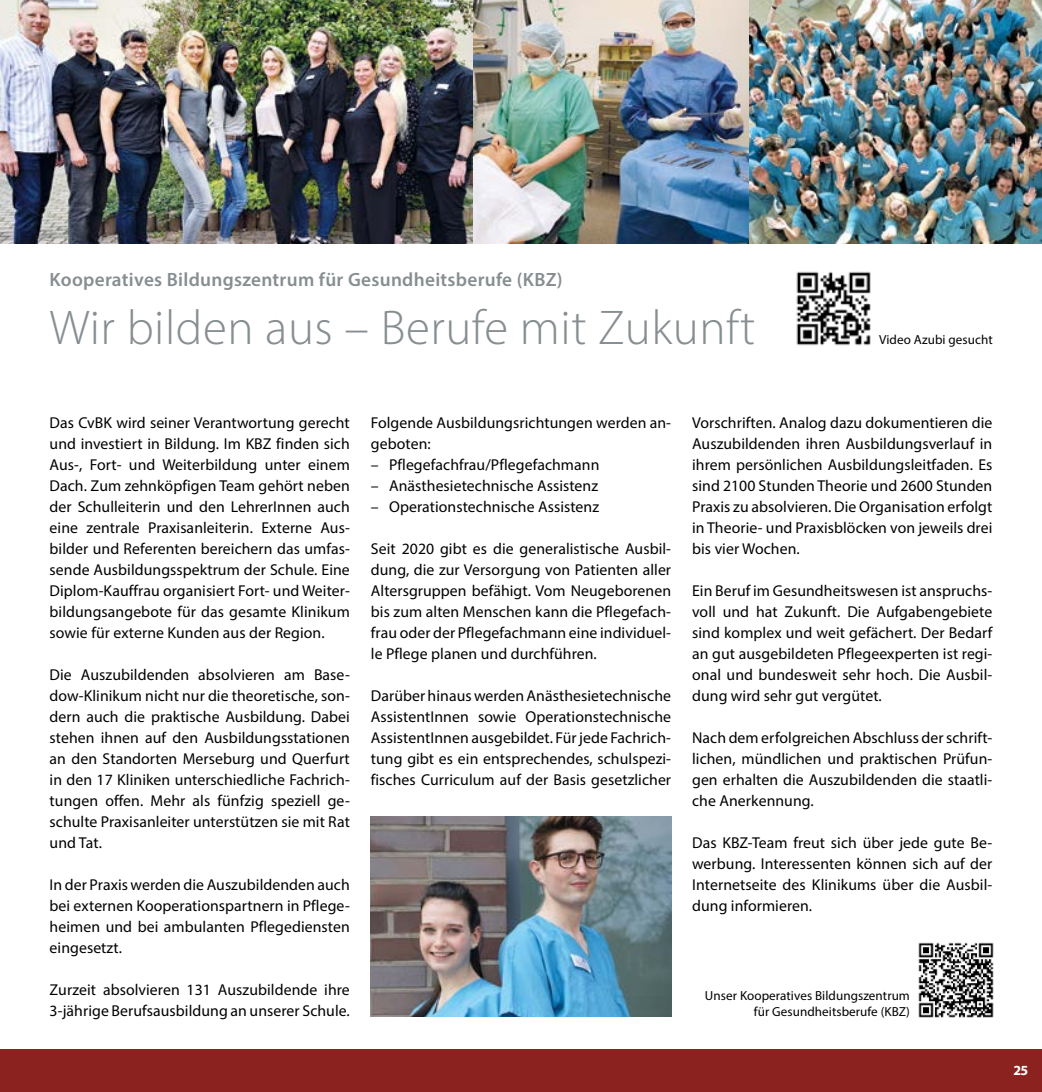
<style>
.page{position:relative;width:1042px;height:1092px;background:#fff}
.page>*{position:absolute;margin:0;border:0;box-sizing:border-box;transform-origin:0 0}
.t1{font:300 49px "Myriad Pro";letter-spacing:.01em;color:#878e91}
.t2{font:600 19.25px "Myriad Pro";letter-spacing:.015em;color:#878e91}
.t3{font:15.75px/21px "Myriad Pro";letter-spacing:.005em;color:#000;text-align:justify}
.t4{font:700 14px "Myriad Pro";color:#fff}
.t5{font:13.12px/15.8px "Myriad Pro";letter-spacing:.005em;color:#000;text-align:right}
</style>
<div class="page">
<div style="left:0;top:1049px;width:1042px;height:42px;background:#8b221f"></div>
<img style="left:472px;top:0;width:570px;height:243px">
<img style="left:371px;top:816px;width:300px;height:200px">
<img style="left:0;top:0;width:472px;height:243px">
<img style="left:797px;top:271px;width:74px;height:75px">
<img style="left:919px;top:942px;width:74px;height:75px">
<p class="t2" style="left:50px;top:268px;width:514px">Kooperatives Bildungszentrum für Gesundheitsberufe (KBZ)</p>
<h1 class="t1" style="left:50px;top:298px;width:707px">Wir bilden aus – Berufe mit Zukunft</h1>
<p class="t5" style="left:879px;top:331px;width:115px">Video Azubi gesucht</p>
<p class="t3" style="left:50px;top:412px;width:302px">Das CvBK wird seiner Verantwortung gerecht und investiert in Bildung. Im KBZ finden sich Aus-, Fort- und Weiterbildung unter einem Dach. Zum zehnköpfigen Team gehört neben der Schulleiterin und den LehrerInnen auch eine zentrale Praxisanleiterin. Externe Aus&shy;bilder und Referenten bereichern das umfas&shy;sende Ausbildungsspektrum der Schule. Eine Diplom-Kauffrau organisiert Fort- und Weiter&shy;bildungsangebote für das gesamte Klinikum sowie für externe Kunden aus der Region.</p>
<p class="t3" style="left:50px;top:664px;width:302px">Die Auszubildenden absolvieren am Base&shy;dow-Klinikum nicht nur die theoretische, son&shy;dern auch die praktische Ausbildung. Dabei stehen ihnen auf den Ausbildungsstationen an den Standorten Merseburg und Querfurt in den 17 Kliniken unterschiedliche Fachrich&shy;tungen offen. Mehr als fünfzig speziell ge&shy;schulte Praxisanleiter unterstützen sie mit Rat und Tat.</p>
<p class="t3" style="left:50px;top:873px;width:302px">In der Praxis werden die Auszubildenden auch bei externen Kooperationspartnern in Pflege&shy;heimen und bei ambulanten Pflegediensten eingesetzt.</p>
<p class="t3" style="left:50px;top:978px;width:302px">Zurzeit absolvieren 131 Auszubildende ihre<br>3-jährige Berufsausbildung an unserer Schule.</p>
<p class="t3" style="left:371px;top:411px;width:302px">Folgende Ausbildungsrichtungen werden an&shy;geboten:</p>
<p class="t3" style="left:371px;top:453px;width:230px">– Pflegefachfrau/Pflegefachmann</p>
<p class="t3" style="left:371px;top:474px;width:229px">– Anästhesietechnische Assistenz</p>
<p class="t3" style="left:371px;top:495px;width:230px">– Operationstechnische Assistenz</p>
<p class="t3" style="left:371px;top:537px;width:302px">Seit 2020 gibt es die generalistische Ausbil&shy;dung, die zur Versorgung von Patienten aller Altersgruppen befähigt. Vom Neugeborenen bis zum alten Menschen kann die Pflegefach&shy;frau oder der Pflegefachmann eine individuel&shy;le Pflege planen und durchführen.</p>
<p class="t3" style="left:371px;top:684px;width:302px">Darüber hinaus werden Anästhesietechnische AssistentInnen sowie Operationstechnische AssistentInnen ausgebildet. Für jede Fachrich&shy;tung gibt es ein entsprechendes, schulspezi&shy;fisches Curriculum auf der Basis gesetzlicher</p>
<p class="t3" style="left:692px;top:411px;width:302px">Vorschriften. Analog dazu dokumentieren die Auszubildenden ihren Ausbildungsverlauf in ihrem persönlichen Ausbildungsleitfaden. Es sind 2100 Stunden Theorie und 2600 Stunden Praxis zu absolvieren. Die Organisation erfolgt in Theorie- und Praxisblöcken von jeweils drei bis vier Wochen.</p>
<p class="t3" style="left:692px;top:579px;width:302px">Ein Beruf im Gesundheitswesen ist anspruchs&shy;voll und hat Zukunft. Die Aufgabengebiete sind komplex und weit gefächert. Der Bedarf an gut ausgebildeten Pflegeexperten ist regi&shy;onal und bundesweit sehr hoch. Die Ausbil&shy;dung wird sehr gut vergütet.</p>
<p class="t3" style="left:692px;top:726px;width:302px">Nach dem erfolgreichen Abschluss der schrift&shy;lichen, mündlichen und praktischen Prüfun&shy;gen erhalten die Auszubildenden die staatli&shy;che Anerkennung.</p>
<p class="t3" style="left:692px;top:831px;width:302px">Das KBZ-Team freut sich über jede gute Be&shy;werbung. Interessenten können sich auf der Internetseite des Klinikums über die Ausbil&shy;dung informieren.</p>
<p class="t5" style="left:705px;top:987px;width:206px">Unser Kooperatives Bildungszentrum für Gesundheitsberufe (KBZ)</p>
<p class="t4" style="left:1013px;top:1061px;width:16px">25</p>
</div>
